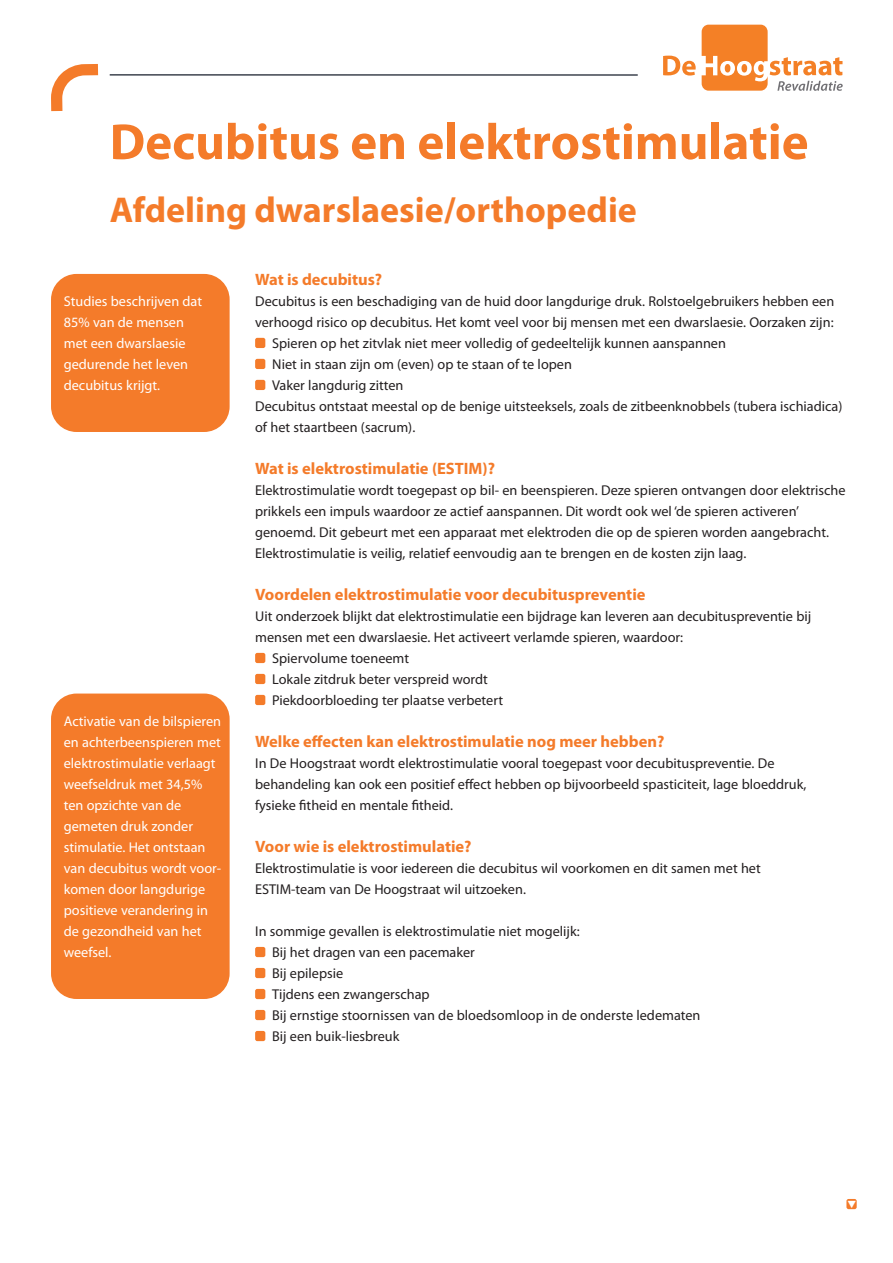
<style>
.page{position:relative;width:893px;height:1263px;background:#fff}
.page>*{position:absolute;margin:0;border:0;box-sizing:border-box;transform-origin:0 0}
.t1{font:700 51px "Myriad Pro";color:#f47b2a}
.t2{font:700 36px "Myriad Pro";color:#f47b2a}
.t3{font:700 16.5px "Myriad Pro";color:#f47b2a}
.t4{font:14.25px/21px "Myriad Pro";color:#231f20}
.t5{font:14.25px/21px "Myriad Pro";color:#fff}
</style>
<div class="page">
<svg style="left:663px;top:56px;width:33px;height:20px"></svg>
<svg style="left:702px;top:25px;width:141px;height:66px"></svg>
<svg style="left:51px;top:64px;width:48px;height:48px"></svg>
<hr style="left:110px;top:74px;width:528px;height:2px;background:#3e444f">
<div style="left:255px;top:338px;width:10px;height:10px;background:#f47b2a;border-radius:2px"></div>
<div style="left:255px;top:359px;width:10px;height:10px;background:#f47b2a;border-radius:2px"></div>
<div style="left:255px;top:380px;width:10px;height:10px;background:#f47b2a;border-radius:2px"></div>
<div style="left:255px;top:653px;width:10px;height:10px;background:#f47b2a;border-radius:2px"></div>
<div style="left:255px;top:674px;width:10px;height:10px;background:#f47b2a;border-radius:2px"></div>
<div style="left:255px;top:695px;width:10px;height:10px;background:#f47b2a;border-radius:2px"></div>
<div style="left:255px;top:947px;width:10px;height:10px;background:#f47b2a;border-radius:2px"></div>
<div style="left:255px;top:968px;width:10px;height:10px;background:#f47b2a;border-radius:2px"></div>
<div style="left:255px;top:989px;width:10px;height:10px;background:#f47b2a;border-radius:2px"></div>
<div style="left:255px;top:1010px;width:10px;height:10px;background:#f47b2a;border-radius:2px"></div>
<div style="left:255px;top:1031px;width:10px;height:10px;background:#f47b2a;border-radius:2px"></div>
<div style="left:51px;top:274px;width:179px;height:158px;background:#f47b2a;border-radius:26px"></div>
<div style="left:51px;top:693px;width:179px;height:306px;background:#f47b2a;border-radius:26px"></div>
<div style="left:846px;top:1199px;width:11px;height:10px;background:#f47b2a;border-radius:2px"></div>
<h1 class="t1" style="left:110px;top:122px;width:700px">Decubitus en elektrostimulatie</h1>
<h2 class="t2" style="left:110px;top:196px;width:529px">Afdeling dwarslaesie/orthopedie</h2>
<p class="t5" style="left:64px;top:292px;width:140px">Studies beschrijven dat<br>85% van de mensen met een dwarslaesie gedurende het leven decubitus krijgt.</p>
<p class="t5" style="left:64px;top:712px;width:159px">Activatie van de bilspieren en achterbeenspieren met elektrostimulatie verlaagt weefseldruk met 34,5% ten opzichte van de gemeten druk zonder stimulatie. Het ontstaan van decubitus wordt voor&shy;komen door langdurige positieve verandering in de gezondheid van het weefsel.</p>
<p class="t3" style="left:255px;top:273px;width:129px">Wat is decubitus?</p>
<p class="t4" style="left:255px;top:292px;width:581px">Decubitus is een beschadiging van de huid door langdurige druk. Rolstoelgebruikers hebben een</p>
<p class="t4" style="left:255px;top:313px;width:580px">verhoogd risico op decubitus. Het komt veel voor bij mensen met een dwarslaesie. Oorzaken zijn:</p>
<p class="t4" style="left:272px;top:334px;width:455px">Spieren op het zitvlak niet meer volledig of gedeeltelijk kunnen aanspannen</p>
<p class="t4" style="left:272px;top:355px;width:301px">Niet in staan zijn om (even) op te staan of te lopen</p>
<p class="t4" style="left:272px;top:376px;width:133px">Vaker langdurig zitten</p>
<p class="t4" style="left:255px;top:397px;width:589px">Decubitus ontstaat meestal op de benige uitsteeksels, zoals de zitbeenknobbels (tubera ischiadica)</p>
<p class="t4" style="left:255px;top:418px;width:162px">of het staartbeen (sacrum).</p>
<p class="t3" style="left:255px;top:462px;width:241px">Wat is elektrostimulatie (ESTIM)?</p>
<p class="t4" style="left:255px;top:481px;width:592px">Elektrostimulatie wordt toegepast op bil- en beenspieren. Deze spieren ontvangen door elektrische prikkels een impuls waardoor ze actief aanspannen. Dit wordt ook wel ‘de spieren activeren’ genoemd. Dit gebeurt met een apparaat met elektroden die op de spieren worden aangebracht.<br>Elektrostimulatie is veilig, relatief eenvoudig aan te brengen en de kosten zijn laag.</p>
<p class="t3" style="left:255px;top:588px;width:392px">Voordelen elektrostimulatie voor decubituspreventie</p>
<p class="t4" style="left:255px;top:607px;width:558px">Uit onderzoek blijkt dat elektrostimulatie een bijdrage kan leveren aan decubituspreventie bij</p>
<p class="t4" style="left:255px;top:628px;width:430px">mensen met een dwarslaesie. Het activeert verlamde spieren, waardoor:</p>
<p class="t4" style="left:272px;top:649px;width:139px">Spiervolume toeneemt</p>
<p class="t4" style="left:272px;top:670px;width:217px">Lokale zitdruk beter verspreid wordt</p>
<p class="t4" style="left:272px;top:691px;width:232px">Piekdoorbloeding ter plaatse verbetert</p>
<p class="t3" style="left:255px;top:735px;width:411px">Welke effecten kan elektrostimulatie nog meer hebben?</p>
<p class="t4" style="left:255px;top:754px;width:553px">In De Hoogstraat wordt elektrostimulatie vooral toegepast voor decubituspreventie. De behandeling kan ook een positief effect hebben op bijvoorbeeld spasticiteit, lage bloeddruk, fysieke fitheid en mentale fitheid.</p>
<p class="t3" style="left:255px;top:840px;width:218px">Voor wie is elektrostimulatie?</p>
<p class="t4" style="left:255px;top:859px;width:507px">Elektrostimulatie is voor iedereen die decubitus wil voorkomen en dit samen met het<br>ESTIM-team van De Hoogstraat wil uitzoeken.</p>
<p class="t4" style="left:272px;top:922px;width:430px;text-indent:-17px">In sommige gevallen is elektrostimulatie niet mogelijk:<br>Bij het dragen van een pacemaker<br>Bij epilepsie<br>Tijdens een zwangerschap<br>Bij ernstige stoornissen van de bloedsomloop in de onderste ledematen Bij een buik-liesbreuk</p>
</div>
